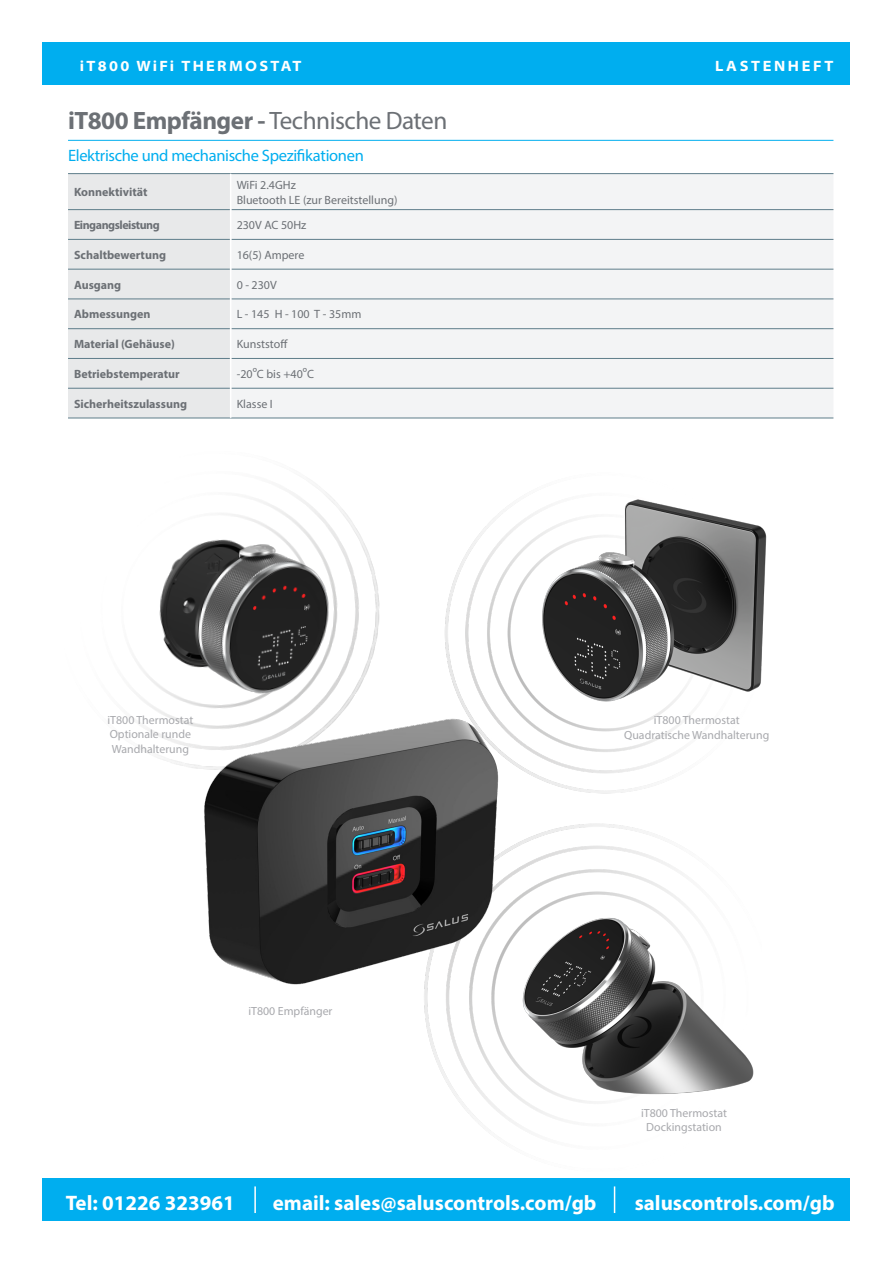
<style>
.page{position:relative;width:893px;height:1263px;background:#fff}
.page>*{position:absolute;margin:0;border:0;box-sizing:border-box;transform-origin:0 0}
.t1{font:700 25.2px "Myriad Pro";letter-spacing:-.02em;color:#6c7075}
.t2{font:700 21px "Myriad Pro";color:#fff}
.t3{font:16.5px "Myriad Pro";letter-spacing:-.02em;color:#00aeef}
.t4{font:700 semi-expanded 15px "Myriad Pro";letter-spacing:.155em;color:#fff}
.t5{font:700 semi-expanded 15px "Myriad Pro";letter-spacing:.175em;color:#fff}
.Specifictaions{font:12px "Myriad Pro";color:#6c7075}
.Specifictaions-2{font:700 12px "Myriad Pro";color:#6c7075}
.Specifictaions-3{font:700 12px "Myriad Pro";letter-spacing:-.04em;color:#6c7075}
.t6{font:11.85px/14.2px "Myriad Pro";color:#a8a9ad}
.s1{font-weight:400}
</style>
<div class="page">
<div style="left:43px;top:43px;width:807px;height:42px;background:#00aeef"></div>
<div style="left:43px;top:1178px;width:807px;height:42px;background:#00aeef"></div>
<hr style="left:254px;top:1186px;width:2px;height:27px;background:#fff">
<hr style="left:68px;top:140px;width:765px;height:1px;background:#00aeef">
<div style="left:231px;top:174px;width:602px;height:244px;background:#f3f4f5"></div>
<hr style="left:68px;top:173px;width:163px;height:1px;background:#5e7d8a">
<hr style="left:231px;top:173px;width:602px;height:1px;background:#5e7d8a">
<hr style="left:231px;top:209px;width:602px;height:1px;background:#5e7d8a">
<hr style="left:231px;top:239px;width:602px;height:1px;background:#5e7d8a">
<hr style="left:231px;top:269px;width:602px;height:1px;background:#5e7d8a">
<hr style="left:231px;top:299px;width:602px;height:1px;background:#5e7d8a">
<hr style="left:231px;top:328px;width:602px;height:1px;background:#5e7d8a">
<hr style="left:231px;top:358px;width:602px;height:1px;background:#5e7d8a">
<hr style="left:231px;top:388px;width:602px;height:1px;background:#5e7d8a">
<hr style="left:231px;top:418px;width:602px;height:1px;background:#5e7d8a">
<div style="left:68px;top:174px;width:162px;height:229px;background:#e8e9ea"></div>
<img style="left:445px;top:499px;width:322px;height:286px">
<img style="left:68px;top:403px;width:351px;height:365px">
<img style="left:424px;top:785px;width:330px;height:418px">
<img style="left:192px;top:708px;width:318px;height:286px">
<p class="t4" style="left:80px;top:56px;width:223px">iT800 WiFi THERMOSTAT</p>
<p class="t5" style="left:715px;top:56px;width:120px">LASTENHEFT</p>
<p class="t1" style="left:68px;top:104px;width:381px">iT800 Empfänger - <span class="s1">Technische Daten</span></p>
<p class="t3" style="left:68px;top:145px;width:297px">Elektrische und mechanische Spezifikationen</p>
<p class="Specifictaions-2" style="left:74px;top:184px;width:75px">Konnektivität</p>
<p class="Specifictaions" style="left:237px;top:177px;width:61px">WiFi 2.4GHz</p>
<p class="Specifictaions" style="left:237px;top:192px;width:162px">Bluetooth LE (zur Bereitstellung)</p>
<p class="Specifictaions-3" style="left:74px;top:217px;width:87px">Eingangsleistung</p>
<p class="Specifictaions" style="left:237px;top:218px;width:71px">230V AC 50Hz</p>
<p class="Specifictaions-2" style="left:74px;top:247px;width:94px">Schaltbewertung</p>
<p class="Specifictaions" style="left:237px;top:247px;width:69px">16(5) Ampere</p>
<p class="Specifictaions-2" style="left:74px;top:277px;width:49px">Ausgang</p>
<p class="Specifictaions" style="left:237px;top:277px;width:42px">0 - 230V</p>
<p class="Specifictaions-2" style="left:74px;top:306px;width:78px">Abmessungen</p>
<p class="Specifictaions" style="left:237px;top:307px;width:126px">L - 145 H - 100 T - 35mm</p>
<p class="Specifictaions-2" style="left:74px;top:336px;width:102px">Material (Gehäuse)</p>
<p class="Specifictaions" style="left:237px;top:337px;width:53px">Kunststoff</p>
<p class="Specifictaions-2" style="left:74px;top:366px;width:107px">Betriebstemperatur</p>
<p class="Specifictaions" style="left:237px;top:366px;width:79px">-20ºC bis +40ºC</p>
<p class="Specifictaions-2" style="left:74px;top:396px;width:115px">Sicherheitszulassung</p>
<p class="Specifictaions" style="left:237px;top:396px;width:38px">Klasse I</p>
<p class="t6" style="left:107px;top:713px;width:87px">iT800 Thermostat</p>
<p class="t6" style="left:110px;top:727px;width:83px">Optionale runde<br>Wandhalterung</p>
<p class="t6" style="left:248px;top:1003px;width:86px">iT800 Empfänger</p>
<p class="t6" style="left:654px;top:713px;width:87px">iT800 Thermostat</p>
<p class="t6" style="left:624px;top:727px;width:147px">Quadratische Wandhalterung</p>
<p class="t6" style="left:641px;top:1105px;width:87px">iT800 Thermostat</p>
<p class="t6" style="left:646px;top:1119px;width:77px">Dockingstation</p>
<p class="t2" style="left:66px;top:1189px;width:170px">Tel: 01226 323961</p>
<p class="t2" style="left:273px;top:1189px;width:325px">email: sales@saluscontrols.com/gb</p>
<p class="t2" style="left:635px;top:1189px;width:201px">saluscontrols.com/gb</p>
</div>
